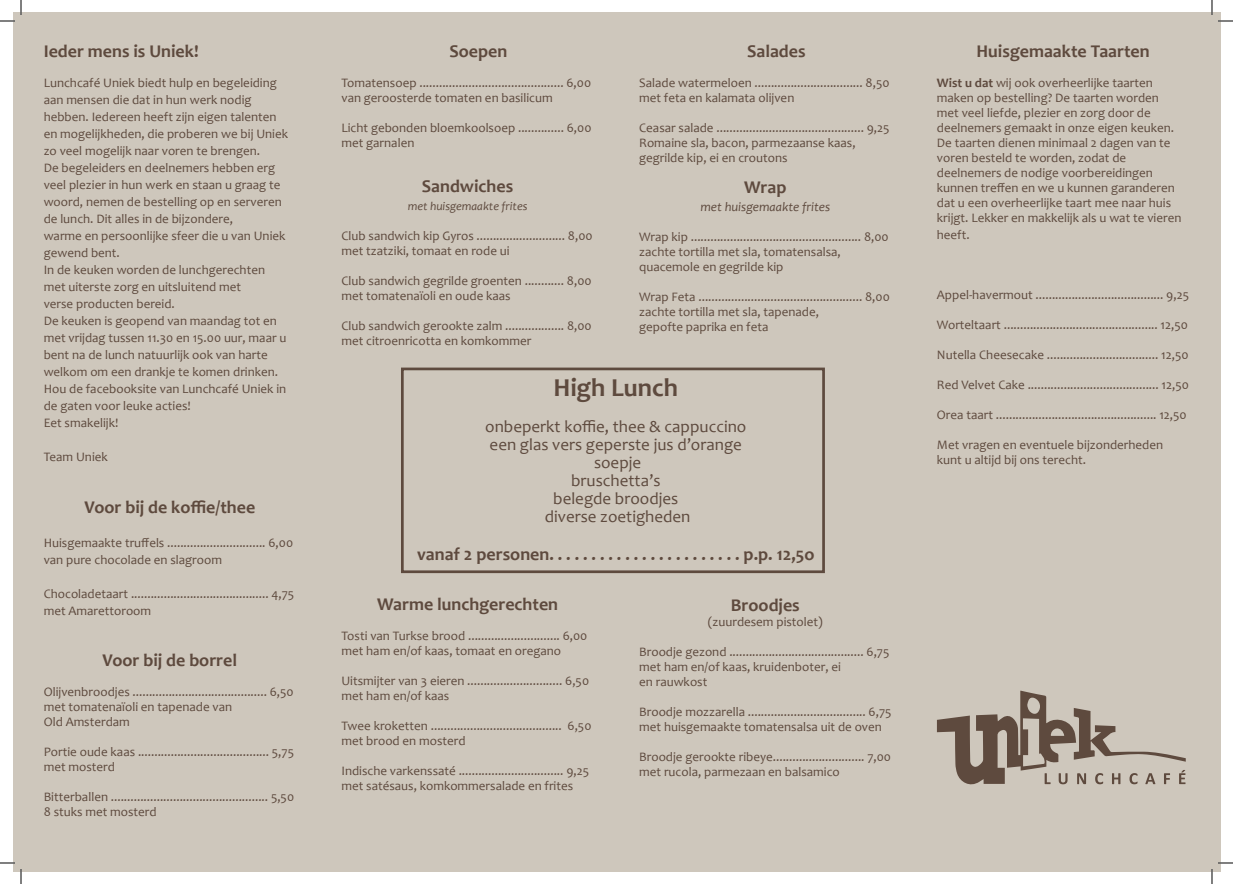
<style>
.page{position:relative;width:1233px;height:884px;background:#fff}
.page>*{position:absolute;margin:0;border:0;box-sizing:border-box;transform-origin:0 0}
.t1{font:700 26px "Candara";color:#5e4a3e}
.t2{font:700 18px "Candara";color:#5e4a3e}
.t3{font:17px/18px "Candara";color:#5e4a3e;text-align:center}
.t4{font:13px/15px "Candara";color:#5e4a3e}
.t5{font:italic 13px "Candara";color:#5e4a3e}
.t6{font:italic 12px "Candara";color:#5e4a3e}
.s1{font-weight:700}
</style>
<div class="page">
<div style="left:12px;top:12px;width:1208px;height:859px;background:#cec7bc"></div>
<div style="left:401px;top:368px;width:424px;height:205px;border:3px solid #5e4a3e"></div>
<svg style="left:937px;top:691px;width:248px;height:93px"></svg>
<svg style="left:1218px;top:20px;width:15px;height:2px"></svg>
<svg style="left:1218px;top:862px;width:15px;height:2px"></svg>
<svg style="left:0;top:0;width:22px;height:22px"></svg>
<svg style="left:0;top:862px;width:22px;height:22px"></svg>
<svg style="left:1211px;top:0;width:1px;height:15px"></svg>
<svg style="left:1211px;top:869px;width:1px;height:15px"></svg>
<h2 class="t2" style="left:44px;top:40px;width:156px">Ieder mens is Uniek!</h2>
<p class="t4" style="left:44px;top:74px;width:246px;line-height:17px">Lunchcafé Uniek biedt hulp en begeleiding aan mensen die dat in hun werk nodig hebben. Iedereen heeft zijn eigen talenten en mogelijkheden, die proberen we bij Uniek zo veel mogelijk naar voren te brengen.<br>De begeleiders en deelnemers hebben erg veel plezier in hun werk en staan u graag te woord, nemen de bestelling op en serveren de lunch. Dit alles in de bijzondere,<br>warme en persoonlijke sfeer die u van Uniek gewend bent.<br>In de keuken worden de lunchgerechten met uiterste zorg en uitsluitend met<br>verse producten bereid.<br>De keuken is geopend van maandag tot en met vrijdag tussen 11.30 en 15.00 uur, maar u bent na de lunch natuurlijk ook van harte welkom om een drankje te komen drinken.<br>Hou de facebooksite van Lunchcafé Uniek in de gaten voor leuke acties!<br>Eet smakelijk!</p>
<p class="t4" style="left:44px;top:449px;width:66px">Team Uniek</p>
<h2 class="t2" style="left:85px;top:496px;width:172px">Voor bij de koffie/thee</h2>
<p class="t4" style="left:44px;top:534px;width:251px;line-height:17px">Huisgemaakte truffels .............................. 6,00 van pure chocolade en slagroom</p>
<p class="t4" style="left:44px;top:585px;width:252px;line-height:17px">Chocoladetaart .......................................... 4,75 met Amarettoroom</p>
<h2 class="t2" style="left:103px;top:649px;width:136px">Voor bij de borrel</h2>
<p class="t4" style="left:44px;top:684px;width:252px">Olijvenbroodjes ......................................... 6,50 met tomatenaïoli en tapenade van<br>Old Amsterdam</p>
<p class="t4" style="left:44px;top:744px;width:252px">Portie oude kaas ........................................ 5,75 met mosterd</p>
<p class="t4" style="left:44px;top:789px;width:252px">Bitterballen ................................................ 5,50<br>8 stuks met mosterd</p>
<h2 class="t2" style="left:449px;top:40px;width:59px">Soepen</h2>
<p class="t4" style="left:341px;top:75px;width:251px">Tomatensoep ............................................ 6,00 van geroosterde tomaten en basilicum</p>
<p class="t4" style="left:341px;top:120px;width:252px">Licht gebonden bloemkoolsoep .............. 6,00 met garnalen</p>
<h2 class="t2" style="left:422px;top:175px;width:93px">Sandwiches</h2>
<p class="t6" style="left:408px;top:199px;width:121px">met huisgemaakte frites</p>
<p class="t4" style="left:341px;top:228px;width:253px">Club sandwich kip Gyros ........................... 8,00 met tzatziki, tomaat en rode ui</p>
<p class="t4" style="left:341px;top:273px;width:252px">Club sandwich gegrilde groenten ............ 8,00 met tomatenaïoli en oude kaas</p>
<p class="t4" style="left:341px;top:318px;width:252px">Club sandwich gerookte zalm .................. 8,00 met citroenricotta en komkommer</p>
<h2 class="t2" style="left:747px;top:40px;width:60px">Salades</h2>
<p class="t4" style="left:639px;top:75px;width:252px">Salade watermeloen ................................. 8,50 met feta en kalamata olijven</p>
<p class="t4" style="left:639px;top:120px;width:252px">Ceasar salade ............................................. 9,25<br>Romaine sla, bacon, parmezaanse kaas, gegrilde kip, ei en croutons</p>
<h2 class="t2" style="left:744px;top:176px;width:44px">Wrap</h2>
<p class="t5" style="left:700px;top:199px;width:131px">met huisgemaakte frites</p>
<p class="t4" style="left:639px;top:229px;width:251px">Wrap kip .................................................... 8,00 zachte tortilla met sla, tomatensalsa, quacemole en gegrilde kip</p>
<p class="t4" style="left:639px;top:289px;width:252px">Wrap Feta .................................................. 8,00 zachte tortilla met sla, tapenade,<br>gepofte paprika en feta</p>
<h1 class="t1" style="left:553px;top:372px;width:126px">High Lunch</h1>
<h3 class="t3" style="left:485px;top:418px;width:263px">onbeperkt koffie, thee &amp; cappuccino een glas vers geperste jus d’orange soepje<br>bruschetta’s<br>belegde broodjes<br>diverse zoetigheden</h3>
<h2 class="t2" style="left:417px;top:543px;width:399px">vanaf 2 personen. . . . . . . . . . . . . . . . . . . . . . . p.p. 12,5o</h2>
<h2 class="t2" style="left:377px;top:593px;width:183px">Warme lunchgerechten</h2>
<p class="t4" style="left:341px;top:628px;width:247px">Tosti van Turkse brood ............................ 6,00 met ham en/of kaas, tomaat en oregano</p>
<p class="t4" style="left:341px;top:673px;width:249px">Uitsmijter van 3 eieren ............................. 6,50 met ham en/of kaas</p>
<p class="t4" style="left:341px;top:718px;width:251px">Twee kroketten ........................................ 6,50 met brood en mosterd</p>
<p class="t4" style="left:341px;top:763px;width:249px">Indische varkenssaté ................................ 9,25 met satésaus, komkommersalade en frites</p>
<h2 class="t2" style="left:731px;top:594px;width:70px">Broodjes</h2>
<p class="t4" style="left:708px;top:614px;width:116px">(zuurdesem pistolet)</p>
<p class="t4" style="left:639px;top:644px;width:252px">Broodje gezond ......................................... 6,75 met ham en/of kaas, kruidenboter, ei<br>en rauwkost</p>
<p class="t4" style="left:639px;top:704px;width:254px">Broodje mozzarella .................................... 6,75 met huisgemaakte tomatensalsa uit de oven</p>
<p class="t4" style="left:639px;top:749px;width:253px">Broodje gerookte ribeye............................ 7,00 met rucola, parmezaan en balsamico</p>
<h2 class="t2" style="left:976px;top:40px;width:175px">Huisgemaakte Taarten</h2>
<p class="t4" style="left:937px;top:75px;width:246px"><span class="s1">Wist u dat</span> wij ook overheerlijke taarten maken op bestelling? De taarten worden met veel liefde, plezier en zorg door de deelnemers gemaakt in onze eigen keuken.<br>De taarten dienen minimaal 2 dagen van te voren besteld te worden, zodat de deelnemers de nodige voorbereidingen kunnen treffen en we u kunnen garanderen dat u een overheerlijke taart mee naar huis krijgt. Lekker en makkelijk als u wat te vieren</p>
<p class="t4" style="left:937px;top:228px;width:34px">heeft.</p>
<p class="t4" style="left:937px;top:288px;width:254px">Appel-havermout ....................................... 9,25</p>
<p class="t4" style="left:937px;top:318px;width:252px">Worteltaart ............................................... 12,50</p>
<p class="t4" style="left:937px;top:348px;width:253px">Nutella Cheesecake .................................. 12,50</p>
<p class="t4" style="left:937px;top:378px;width:253px">Red Velvet Cake ........................................ 12,50</p>
<p class="t4" style="left:937px;top:408px;width:251px">Orea taart ................................................. 12,50</p>
<p class="t4" style="left:937px;top:438px;width:228px">Met vragen en eventuele bijzonderheden kunt u altijd bij ons terecht.</p>
</div>
